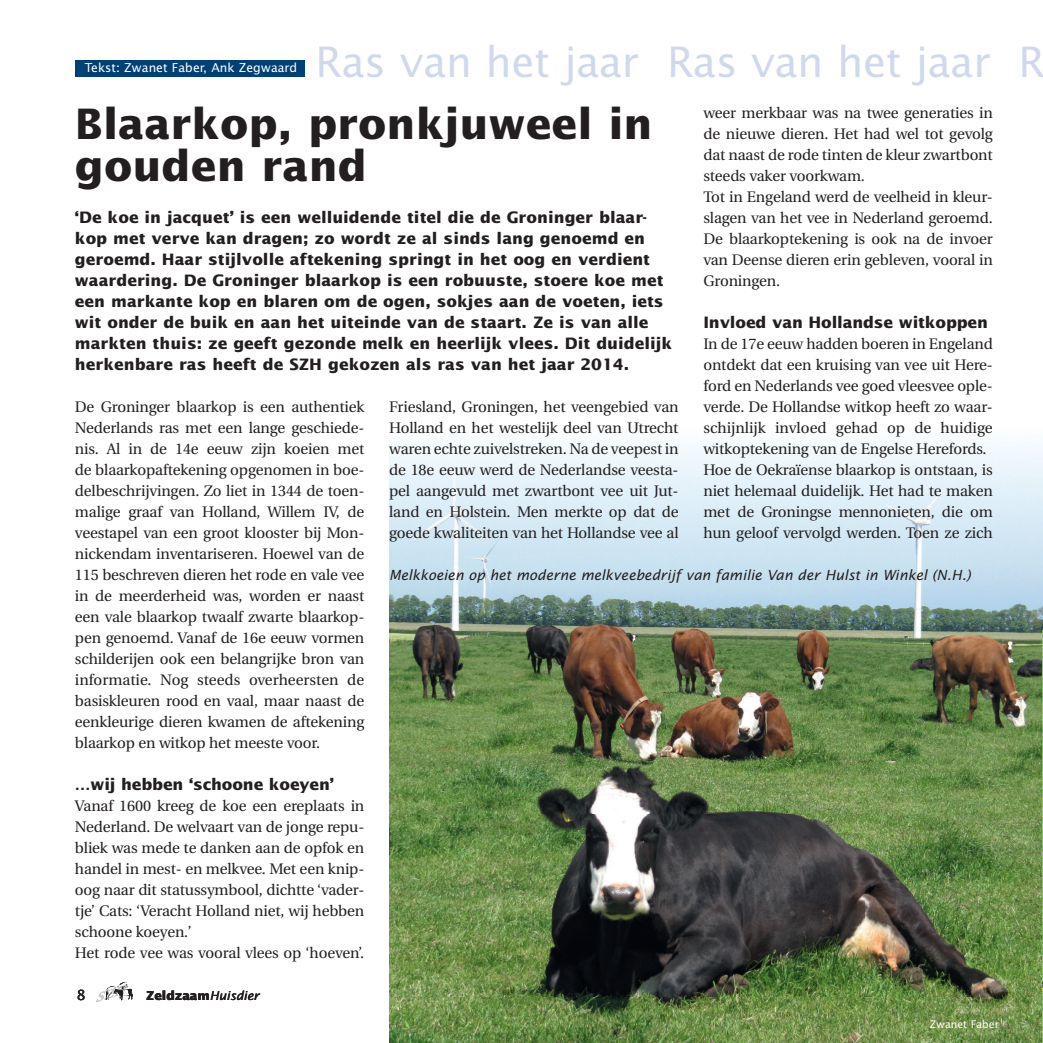
<style>
.page{position:relative;width:1043px;height:1043px;background:#fff}
.page>*{position:absolute;margin:0;border:0;box-sizing:border-box;transform-origin:0 0}
.t1{font:42px/62.1px "Lucida Sans";letter-spacing:-.01em;color:#d0d9ec}
.t2{font:700 42px "Lucida Sans";color:#231f20}
.t3{font:700 15.75px/21px "Lucida Sans";color:#231f20}
.t4{font:15.22px/21px "Utopia";letter-spacing:-.01em;color:#231f20}
.t5{font:italic 14px "Lucida Sans";color:#231f20}
.t6{font:14px "Lucida Sans";color:#231f20}
.t7{font:12.25px "Lucida Sans";color:#fff}
.t8{font:700 12.25px "Lucida Sans";color:#231f20}
.t9{font:10.5px "Lucida Sans";color:#fff}
.s1{font-weight:700;color:#231f20}
.s2{font-weight:400;font-style:italic}
</style>
<div class="page">
<img style="left:389px;top:443px;width:653px;height:600px">
<svg style="left:97px;top:982px;width:36px;height:20px"></svg>
<div style="left:75px;top:61px;width:229px;height:16px;background:#004175"></div>
<img style="left:1042px;top:631px;width:1px;height:410px">
<p class="t1" style="left:75px;top:30px;width:972px;text-indent:241px">Ras van het jaar Ras van het jaar R<br><span class="s1">Blaarkop, pronkjuweel in</span></p>
<p class="t2" style="left:75px;top:141px;width:294px">gouden rand</p>
<p class="t3" style="left:75px;top:207px;width:599px">‘De koe in jacquet’ is een welluidende titel die de Groninger blaar&shy;kop met verve kan dragen; zo wordt ze al sinds lang genoemd en geroemd. Haar stijlvolle aftekening springt in het oog en verdient waardering. De Groninger blaarkop is een robuuste, stoere koe met een markante kop en blaren om de ogen, sokjes aan de voeten, iets wit onder de buik en aan het uiteinde van de staart. Ze is van alle markten thuis: ze geeft gezonde melk en heerlijk vlees. Dit duidelijk herkenbare ras heeft de SZH gekozen als ras van het jaar 2014.</p>
<p class="t4" style="left:75px;top:397px;width:291px;text-align:justify">De Groninger blaarkop is een authentiek Nederlands ras met een lange geschiede&shy;nis. Al in de 14e eeuw zijn koeien met de blaarkopaftekening opgenomen in boe&shy;delbeschrijvingen. Zo liet in 1344 de toen&shy;malige graaf van Holland, Willem IV, de veestapel van een groot klooster bij Mon&shy;nickendam inventariseren. Hoewel van de 115 beschreven dieren het rode en vale vee in de meerderheid was, worden er naast een vale blaarkop twaalf zwarte blaarkop&shy;pen genoemd. Vanaf de 16e eeuw vormen schilderijen ook een belangrijke bron van informatie. Nog steeds overheersten de basiskleuren rood en vaal, maar naast de eenkleurige dieren kwamen de aftekening blaarkop en witkop het meeste voor.</p>
<p class="t3" style="left:75px;top:774px;width:260px">…wij hebben ‘schoone koeyen’</p>
<p class="t4" style="left:75px;top:796px;width:291px">Vanaf 1600 kreeg de koe een ereplaats in Nederland. De welvaart van de jonge repu&shy;bliek was mede te danken aan de opfok en handel in mest- en melkvee. Met een knip&shy;oog naar dit statussymbool, dichtte ‘vader&shy;tje’ Cats: ‘Veracht Holland niet, wij hebben schoone koeyen.’<br>Het rode vee was vooral vlees op ‘hoeven’.</p>
<p class="t7" style="left:85px;top:60px;width:214px">Tekst: Zwanet Faber, Ank Zegwaard</p>
<p class="t4" style="left:703px;top:103px;width:291px">weer merkbaar was na twee generaties in de nieuwe dieren. Het had wel tot gevolg dat naast de rode tinten de kleur zwartbont steeds vaker voorkwam.<br>Tot in Engeland werd de veelheid in kleur&shy;slagen van het vee in Nederland geroemd.<br>De blaarkoptekening is ook na de invoer van Deense dieren erin gebleven, vooral in Groningen.</p>
<p class="t3" style="left:703px;top:312px;width:286px">Invloed van Hollandse witkoppen</p>
<p class="t4" style="left:703px;top:334px;width:291px">In de 17e eeuw hadden boeren in Engeland ontdekt dat een kruising van vee uit Here&shy;ford en Nederlands vee goed vleesvee ople&shy;verde. De Hollandse witkop heeft zo waar&shy;schijnlijk invloed gehad op de huidige witkoptekening van de Engelse Herefords.<br>Hoe de Oekraïense blaarkop is ontstaan, is niet helemaal duidelijk. Het had te maken met de Groningse mennonieten, die om hun geloof vervolgd werden. Toen ze zich</p>
<p class="t5" style="left:389px;top:567px;width:583px">Melkkoeien op het moderne melkveebedrijf van familie Van der Hulst in Winkel (N.H.)</p>
<p class="t4" style="left:389px;top:397px;width:291px;text-align:justify">Friesland, Groningen, het veengebied van Holland en het westelijk deel van Utrecht waren echte zuivelstreken. Na de veepest in de 18e eeuw werd de Nederlandse veesta&shy;pel aangevuld met zwartbont vee uit Jut&shy;land en Holstein. Men merkte op dat de goede kwaliteiten van het Hollandse vee al</p>
<p class="t6" style="left:77px;top:987px;width:10px">8</p>
<p class="t8" style="left:146px;top:988px;width:115px">Zeldzaam<span class="s2">Huisdier</span></p>
<p class="t9" style="left:930px;top:1017px;width:71px">Zwanet Faber</p>
</div>
